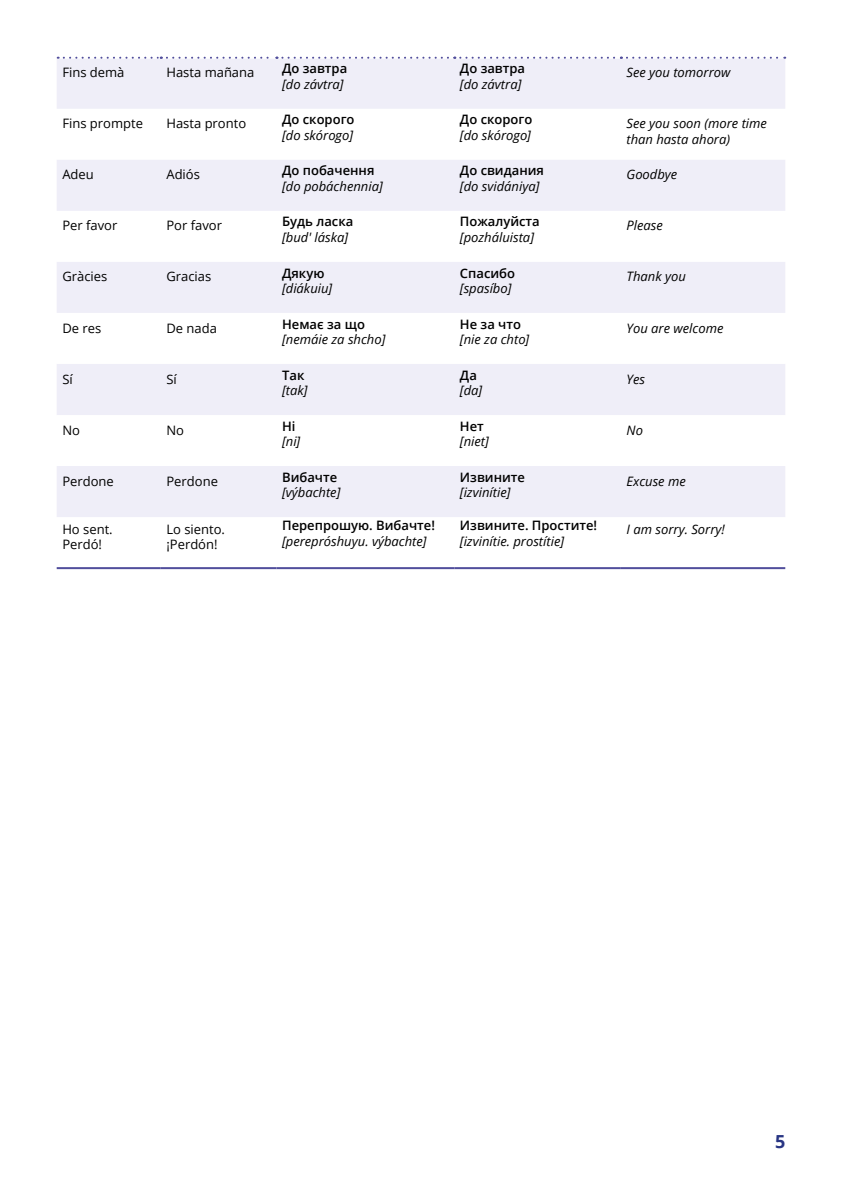
<style>
.page{position:relative;width:842px;height:1191px;background:#fff}
.page>*{position:absolute;margin:0;border:0;box-sizing:border-box;transform-origin:0 0}
.t1{font:700 18px "Open Sans";color:#283583}
.t2{font:italic 13px/15.6px "Open Sans";color:#000}
.t3{font:600 13px "Open Sans";color:#000}
.t4{font:13px/15.6px "Open Sans";color:#000}
</style>
<div class="page">
<svg style="left:57px;top:58px;width:728px;height:459px;fill:#efeef8"></svg>
<hr style="left:57px;top:567px;width:104px;height:2px;background:#514e9c">
<hr style="left:161px;top:567px;width:115px;height:2px;background:#514e9c">
<hr style="left:276px;top:567px;width:178px;height:2px;background:#514e9c">
<hr style="left:454px;top:567px;width:167px;height:2px;background:#514e9c">
<hr style="left:621px;top:567px;width:164px;height:2px;background:#514e9c">
<svg style="left:58px;top:57px;width:727px;height:2px"></svg>
<p class="t4" style="left:62px;top:64px;width:64px">Fins demà</p>
<p class="t4" style="left:166px;top:64px;width:89px">Hasta mañana</p>
<p class="t3" style="left:282px;top:60px;width:67px">До завтра</p>
<p class="t2" style="left:282px;top:76px;width:63px">[do závtra]</p>
<p class="t3" style="left:460px;top:60px;width:67px">До завтра</p>
<p class="t2" style="left:460px;top:76px;width:63px">[do závtra]</p>
<p class="t2" style="left:626px;top:64px;width:105px">See you tomorrow</p>
<p class="t4" style="left:62px;top:115px;width:82px">Fins prompte</p>
<p class="t4" style="left:166px;top:115px;width:81px">Hasta pronto</p>
<p class="t3" style="left:282px;top:111px;width:74px">До скорого</p>
<p class="t2" style="left:282px;top:127px;width:73px">[do skórogo]</p>
<p class="t3" style="left:460px;top:111px;width:74px">До скорого</p>
<p class="t2" style="left:460px;top:127px;width:73px">[do skórogo]</p>
<p class="t2" style="left:626px;top:115px;width:142px">See you soon (more time than hasta ahora)</p>
<p class="t4" style="left:62px;top:166px;width:33px">Adeu</p>
<p class="t4" style="left:166px;top:166px;width:35px">Adiós</p>
<p class="t3" style="left:282px;top:162px;width:94px">До побачення</p>
<p class="t2" style="left:282px;top:178px;width:102px">[do pobáchennia]</p>
<p class="t3" style="left:460px;top:162px;width:86px">До свидания</p>
<p class="t2" style="left:460px;top:178px;width:81px">[do svidániya]</p>
<p class="t2" style="left:626px;top:166px;width:52px">Goodbye</p>
<p class="t4" style="left:62px;top:217px;width:57px">Per favor</p>
<p class="t4" style="left:166px;top:217px;width:57px">Por favor</p>
<p class="t3" style="left:282px;top:213px;width:73px">Будь ласка</p>
<p class="t2" style="left:282px;top:229px;width:68px">[bud' láska]</p>
<p class="t3" style="left:460px;top:213px;width:81px">Пожалуйста</p>
<p class="t2" style="left:460px;top:229px;width:76px">[pozháluista]</p>
<p class="t2" style="left:626px;top:217px;width:38px">Please</p>
<p class="t4" style="left:62px;top:269px;width:46px">Gràcies</p>
<p class="t4" style="left:166px;top:269px;width:46px">Gracias</p>
<p class="t3" style="left:282px;top:264px;width:44px">Дякую</p>
<p class="t2" style="left:282px;top:280px;width:52px">[diákuiu]</p>
<p class="t3" style="left:460px;top:264px;width:57px">Спасибо</p>
<p class="t2" style="left:460px;top:280px;width:53px">[spasíbo]</p>
<p class="t2" style="left:626px;top:268px;width:61px">Thank you</p>
<p class="t4" style="left:62px;top:320px;width:40px">De res</p>
<p class="t4" style="left:166px;top:320px;width:52px">De nada</p>
<p class="t3" style="left:282px;top:315px;width:84px">Немає за що</p>
<p class="t2" style="left:282px;top:331px;width:105px">[nemáie za shcho]</p>
<p class="t3" style="left:460px;top:315px;width:63px">Не за что</p>
<p class="t2" style="left:460px;top:331px;width:71px">[nie za chto]</p>
<p class="t2" style="left:626px;top:320px;width:98px">You are welcome</p>
<p class="t4" style="left:62px;top:371px;width:12px">Sí</p>
<p class="t4" style="left:166px;top:371px;width:12px">Sí</p>
<p class="t3" style="left:282px;top:366px;width:24px">Так</p>
<p class="t2" style="left:282px;top:382px;width:27px">[tak]</p>
<p class="t3" style="left:460px;top:366px;width:18px">Да</p>
<p class="t2" style="left:460px;top:382px;width:24px">[da]</p>
<p class="t2" style="left:626px;top:371px;width:20px">Yes</p>
<p class="t4" style="left:62px;top:422px;width:19px">No</p>
<p class="t4" style="left:166px;top:422px;width:19px">No</p>
<p class="t3" style="left:282px;top:417px;width:15px">Ні</p>
<p class="t2" style="left:282px;top:433px;width:20px">[ni]</p>
<p class="t3" style="left:460px;top:417px;width:25px">Нет</p>
<p class="t2" style="left:460px;top:433px;width:30px">[niet]</p>
<p class="t2" style="left:626px;top:422px;width:18px">No</p>
<p class="t4" style="left:62px;top:473px;width:53px">Perdone</p>
<p class="t4" style="left:166px;top:473px;width:53px">Perdone</p>
<p class="t3" style="left:282px;top:468px;width:57px">Вибачте</p>
<p class="t2" style="left:282px;top:484px;width:60px">[výbachte]</p>
<p class="t3" style="left:460px;top:468px;width:67px">Извините</p>
<p class="t2" style="left:460px;top:484px;width:52px">[izvinítie]</p>
<p class="t2" style="left:626px;top:473px;width:61px">Excuse me</p>
<p class="t4" style="left:62px;top:521px;width:52px">Ho sent.<br>Perdó!</p>
<p class="t4" style="left:166px;top:521px;width:60px">Lo siento. ¡Perdón!</p>
<p class="t3" style="left:282px;top:516px;width:154px">Перепрошую. Вибачте!</p>
<p class="t2" style="left:282px;top:532px;width:146px">[perepróshuyu. výbachte]</p>
<p class="t3" style="left:460px;top:516px;width:139px">Извините. Простите!</p>
<p class="t2" style="left:460px;top:532px;width:106px">[izvinítie. prostítie]</p>
<p class="t2" style="left:626px;top:521px;width:100px">I am sorry. Sorry!</p>
<h1 class="t1" style="left:775px;top:1129px;width:12px">5</h1>
</div>
